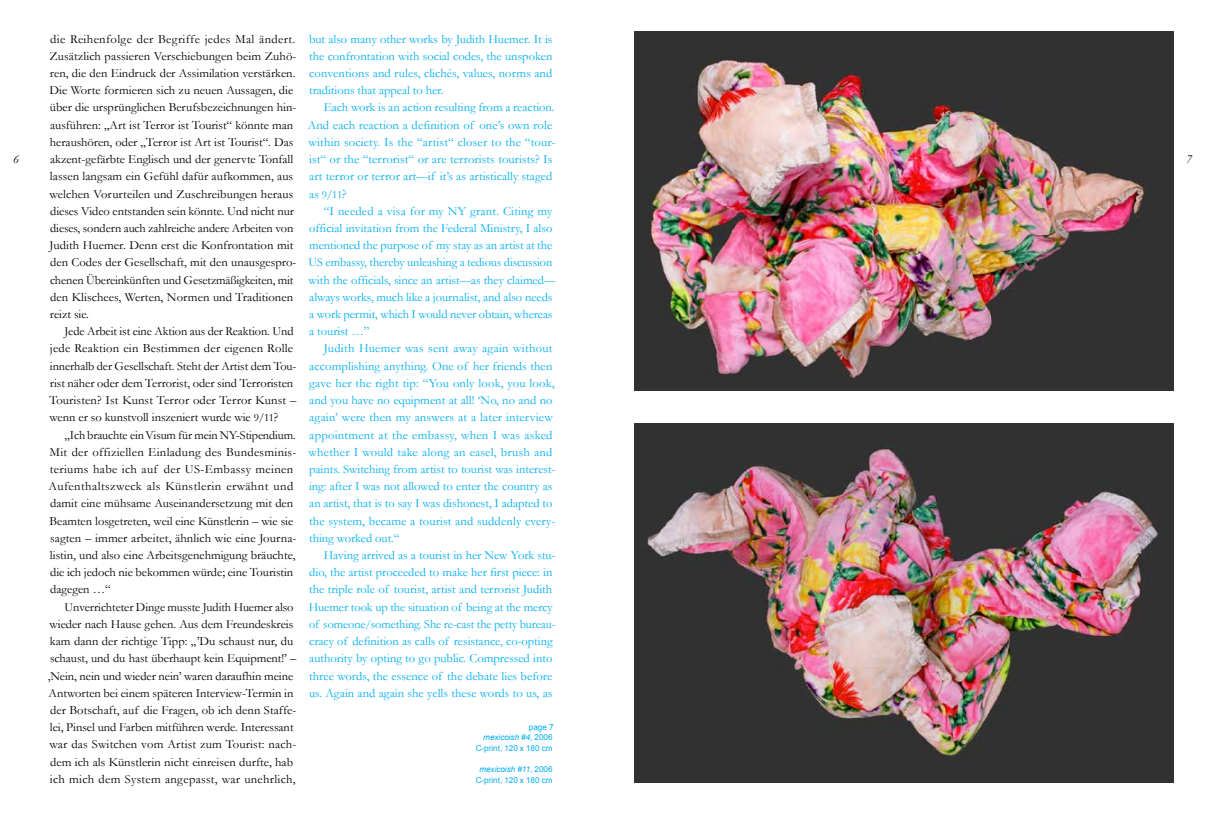
<style>
.page{position:relative;width:1205px;height:815px;background:#fff}
.page>*{position:absolute;margin:0;border:0;box-sizing:border-box;transform-origin:0 0}
.t1{font:12.5px/17.2px "Garamond";color:#000}
.t2{font:12.5px/17.2px "Garamond";color:#00aeef}
.t3{font:italic 12.5px "Garamond";color:#000}
.t4{font:11.25px "Garamond";color:#00aeef}
.t5{font:8.12px/10.6px "Arial";letter-spacing:-.005em;color:#00aeef;text-align:right}
.s1{font-size:11.25px}
.s2{font-size:12.5px}
.s3{font-style:italic}
</style>
<div class="page">
<img style="left:634px;top:424px;width:539px;height:359px">
<img style="left:634px;top:32px;width:539px;height:359px">
<p class="t2" style="left:309px;top:30px;width:245px;text-align:justify">but also many other works by Judith Huemer. It is the confrontation with social codes, the unspoken conventions and rules, clichés, values, norms and traditions that appeal to her.</p>
<p class="t2" style="left:308px;top:99px;width:249px;text-indent:16px">Each work is an action resulting from a reaction.<br>And each reaction a definition of one’s own role within society. Is the “artist“ closer to the “tour&shy;ist“ or the “terrorist“ or are terrorists tourists? Is art terror or terror art<span class="s1">—</span>if it’s as artistically staged</p>
<p class="t4" style="left:309px;top:187px;width:39px"><span class="s2">as</span> 9/11<span class="s2">?</span></p>
<p class="t2" style="left:309px;top:202px;width:248px;text-indent:15px">“I needed a visa for my NY grant. Citing my official invitation from the Federal Ministry, I also mentioned the purpose of my stay as an artist at the US embassy, thereby unleashing a tedious discussion with the officials, since an artist<span class="s1">—</span>as they claimed<span class="s1">— </span>always works, much like a journalist, and also needs a work permit, which I would never obtain, whereas a tourist …”</p>
<p class="t2" style="left:309px;top:340px;width:248px;text-indent:15px">Judith Huemer was sent away again without accomplishing anything. One of her friends then gave her the right tip: “You only look, you look, and you have no equipment at all! ‘No, no and no again’ were then my answers at a later interview appointment at the embassy, when I was asked whether I would take along an easel, brush and paints. Switching from artist to tourist was interest&shy;ing: after I was not allowed to enter the country as an artist, that is to say I was dishonest, I adapted to the system, became a tourist and suddenly every&shy;thing worked out.“</p>
<p class="t2" style="left:309px;top:546px;width:248px;text-indent:15px">Having arrived as a tourist in her New York stu&shy;dio, the artist proceeded to make her first piece: in the triple role of tourist, artist and terrorist Judith Huemer took up the situation of being at the mercy of someone<span class="s1">/</span>something. She re-cast the petty bureau&shy;cracy of definition as calls of resistance, co-opting authority by opting to go public. Compressed into three words, the essence of the debate lies before us. Again and again she yells these words to us, as</p>
<p class="t5" style="left:476px;top:722px;width:79px">page 7<br><span class="s3">mexicoish #4</span>, 2006<br>C-print, 120 x 180 cm</p>
<p class="t5" style="left:476px;top:764px;width:78px;text-align:center"><span class="s3">mexicoish #11</span>, 2006<br>C-print, 120 x 180 cm</p>
<p class="t1" style="left:49px;top:30px;width:249px">die Reihenfolge der Begriffe jedes Mal ändert.<br>Zusätzlich passieren Verschiebungen beim Zuhö&shy;ren, die den Eindruck der Assimilation verstärken.<br>Die Worte formieren sich zu neuen Aussagen, die über die ursprünglichen Berufsbezeichnungen hin&shy;ausführen: „Art ist Terror ist Tourist“ könnte man heraushören, oder „Terror ist Art ist Tourist“. Das akzent-gefärbte Englisch und der genervte Tonfall lassen langsam ein Gefühl dafür aufkommen, aus welchen Vorurteilen und Zuschreibungen heraus dieses Video entstanden sein könnte. Und nicht nur dieses, sondern auch zahlreiche andere Arbeiten von Judith Huemer. Denn erst die Konfrontation mit den Codes der Gesellschaft, mit den unausgespro&shy;chenen Übereinkünften und Gesetzmäßigkeiten, mit den Klischees, Werten, Normen und Traditionen reizt sie.</p>
<p class="t1" style="left:49px;top:323px;width:248px;text-indent:15px">Jede Arbeit ist eine Aktion aus der Reaktion. Und jede Reaktion ein Bestimmen der eigenen Rolle innerhalb der Gesellschaft. Steht der Artist dem Tou&shy;rist näher oder dem Terrorist, oder sind Terroristen Touristen? Ist Kunst Terror oder Terror Kunst – wenn er so kunstvoll inszeniert wurde wie <span class="s1">9/11</span>?</p>
<p class="t1" style="left:49px;top:426px;width:249px;text-indent:16px">„Ich brauchte ein Visum für mein NY-Stipendium.<br>Mit der offiziellen Einladung des Bundesminis&shy;teriums habe ich auf der US-Embassy meinen Aufenthaltszweck als Künstlerin erwähnt und damit eine mühsame Auseinandersetzung mit den Beamten losgetreten, weil eine Künstlerin – wie sie sagten – immer arbeitet, ähnlich wie eine Journa&shy;listin, und also eine Arbeitsgenehmigung bräuchte, die ich jedoch nie bekommen würde; eine Touristin dagegen …“</p>
<p class="t1" style="left:48px;top:598px;width:250px;text-indent:17px">Unverrichteter Dinge musste Judith Huemer also wieder nach Hause gehen. Aus dem Freundeskreis kam dann der richtige Tipp: „’Du schaust nur, du schaust, und du hast überhaupt kein Equipment!’ – ‚Nein, nein und wieder nein’ waren daraufhin meine Antworten bei einem späteren Interview-Termin in der Botschaft, auf die Fragen, ob ich denn Staffe&shy;lei, Pinsel und Farben mitführen werde. Interessant war das Switchen vom Artist zum Tourist: nach&shy;dem ich als Künstlerin nicht einreisen durfte, hab ich mich dem System angepasst, war unehrlich,</p>
<p class="t3" style="left:13px;top:151px;width:7px">6</p>
<p class="t3" style="left:1186px;top:151px;width:7px">7</p>
</div>
